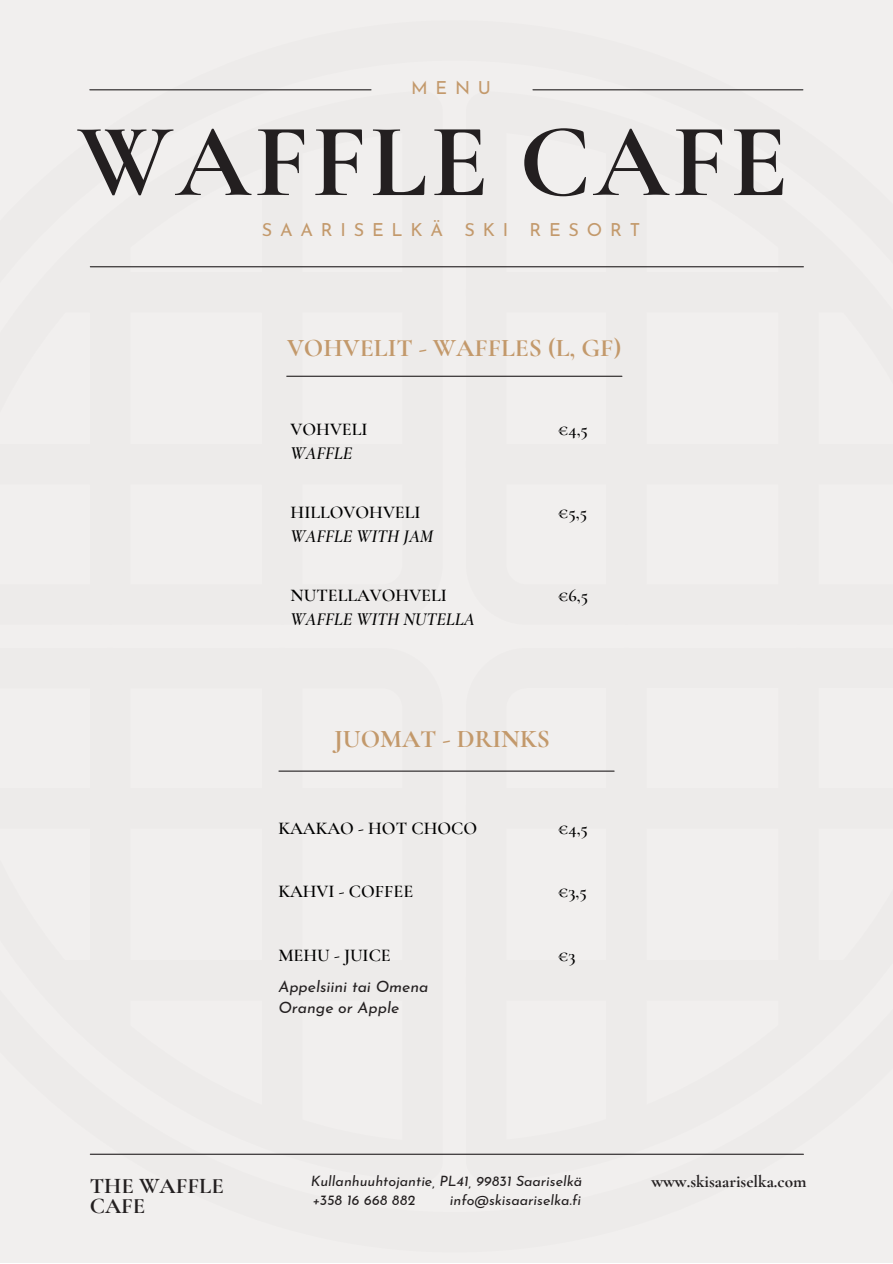
<style>
.page{position:relative;width:893px;height:1264px;background:#fff}
.page>*{position:absolute;margin:0;border:0;box-sizing:border-box;transform-origin:0 0}
.t1{font:700 104.85px "Cormorant Garamond";letter-spacing:.03em;color:#231f20}
.t2{font:700 25.5px "Cormorant Garamond";color:#c3996b}
.t3{font:700 22.5px/20.2px "Cormorant Garamond";color:#231f20}
.t4{font:600 18px "Cormorant Garamond";color:#000}
.t5{font:italic 600 18px "Cormorant Garamond";color:#000}
.t6{font:18px "Josefin Sans";letter-spacing:.43em;color:#c3996b}
.t7{font:700 17.25px "Cormorant Garamond";color:#231f20}
.t8{font:italic 15.75px/21.3px "Josefin Sans";color:#231f20}
.t9{font:italic 14.25px/19px "Josefin Sans";color:#231f20}
</style>
<div class="page">
<div style="left:0;top:0;width:892px;height:1262px;background:#f1efee"></div>
<div style="left:465px;top:960px;width:407px;height:40px;background:#edebea;border-radius:20px"></div>
<div style="left:36px;top:960px;width:407px;height:40px;background:#edebea;border-radius:20px"></div>
<div style="left:465px;top:272px;width:407px;height:41px;background:#edebea;border-radius:20px"></div>
<div style="left:36px;top:272px;width:407px;height:41px;background:#edebea;border-radius:20px"></div>
<div style="left:262px;top:647px;width:41px;height:506px;background:#edebea;border-radius:20px"></div>
<div style="left:262px;top:119px;width:41px;height:506px;background:#edebea;border-radius:20px"></div>
<div style="left:90px;top:647px;width:41px;height:407px;background:#edebea;border-radius:20px"></div>
<div style="left:90px;top:218px;width:41px;height:407px;background:#edebea;border-radius:20px"></div>
<div style="left:778px;top:218px;width:40px;height:407px;background:#edebea;border-radius:20px"></div>
<div style="left:778px;top:647px;width:40px;height:407px;background:#edebea;border-radius:20px"></div>
<div style="left:606px;top:119px;width:40px;height:506px;background:#edebea;border-radius:20px"></div>
<div style="left:606px;top:647px;width:40px;height:506px;background:#edebea;border-radius:20px"></div>
<hr style="left:90px;top:89px;width:281px;height:1px;background:#231f20">
<hr style="left:533px;top:89px;width:269px;height:1px;background:#231f20">
<hr style="left:90px;top:266px;width:713px;height:1px;background:#231f20">
<hr style="left:90px;top:1153px;width:713px;height:1px;background:#231f20">
<hr style="left:287px;top:376px;width:335px;height:1px;background:#231f20">
<hr style="left:279px;top:770px;width:335px;height:1px;background:#231f20">
<p class="t6" style="left:411px;top:80px;width:81px">MENU</p>
<h1 class="t1" style="left:77px;top:98px;width:712px">WAFFLE CAFE</h1>
<p class="t6" style="left:262px;top:223px;width:380px">SAARISELKÄ SKI RESORT</p>
<h2 class="t2" style="left:287px;top:332px;width:335px">VOHVELIT - WAFFLES (L, GF)</h2>
<p class="t4" style="left:290px;top:418px;width:78px">VOHVELI</p>
<p class="t5" style="left:290px;top:443px;width:63px">WAFFLE</p>
<p class="t4" style="left:558px;top:418px;width:32px">€4,5</p>
<p class="t4" style="left:290px;top:501px;width:131px">HILLOVOHVELI</p>
<p class="t5" style="left:290px;top:525px;width:144px">WAFFLE WITH JAM</p>
<p class="t4" style="left:558px;top:501px;width:31px">€5,5</p>
<p class="t4" style="left:290px;top:584px;width:158px">NUTELLAVOHVELI</p>
<p class="t5" style="left:290px;top:608px;width:185px">WAFFLE WITH NUTELLA</p>
<p class="t4" style="left:558px;top:584px;width:32px">€6,5</p>
<h2 class="t2" style="left:334px;top:723px;width:217px">JUOMAT - DRINKS</h2>
<p class="t4" style="left:278px;top:817px;width:200px">KAAKAO - HOT CHOCO</p>
<p class="t4" style="left:558px;top:817px;width:32px">€4,5</p>
<p class="t4" style="left:278px;top:880px;width:136px">KAHVI - COFFEE</p>
<p class="t4" style="left:558px;top:880px;width:30px">€3,5</p>
<p class="t4" style="left:278px;top:944px;width:114px">MEHU - JUICE</p>
<p class="t4" style="left:558px;top:944px;width:19px">€3</p>
<p class="t8" style="left:278px;top:976px;width:152px">Appelsiini tai Omena<br>Orange or Apple</p>
<p class="t3" style="left:90px;top:1175px;width:136px">THE WAFFLE<br>CAFE</p>
<p class="t9" style="left:311px;top:1172px;width:273px">Kullanhuuhtojantie, PL41, 99831 Saariselkä +358 16 668 882</p>
<p class="t9" style="left:450px;top:1191px;width:133px">info@skisaariselka.fi</p>
<p class="t7" style="left:651px;top:1171px;width:157px">www.skisaariselka.com</p>
</div>
